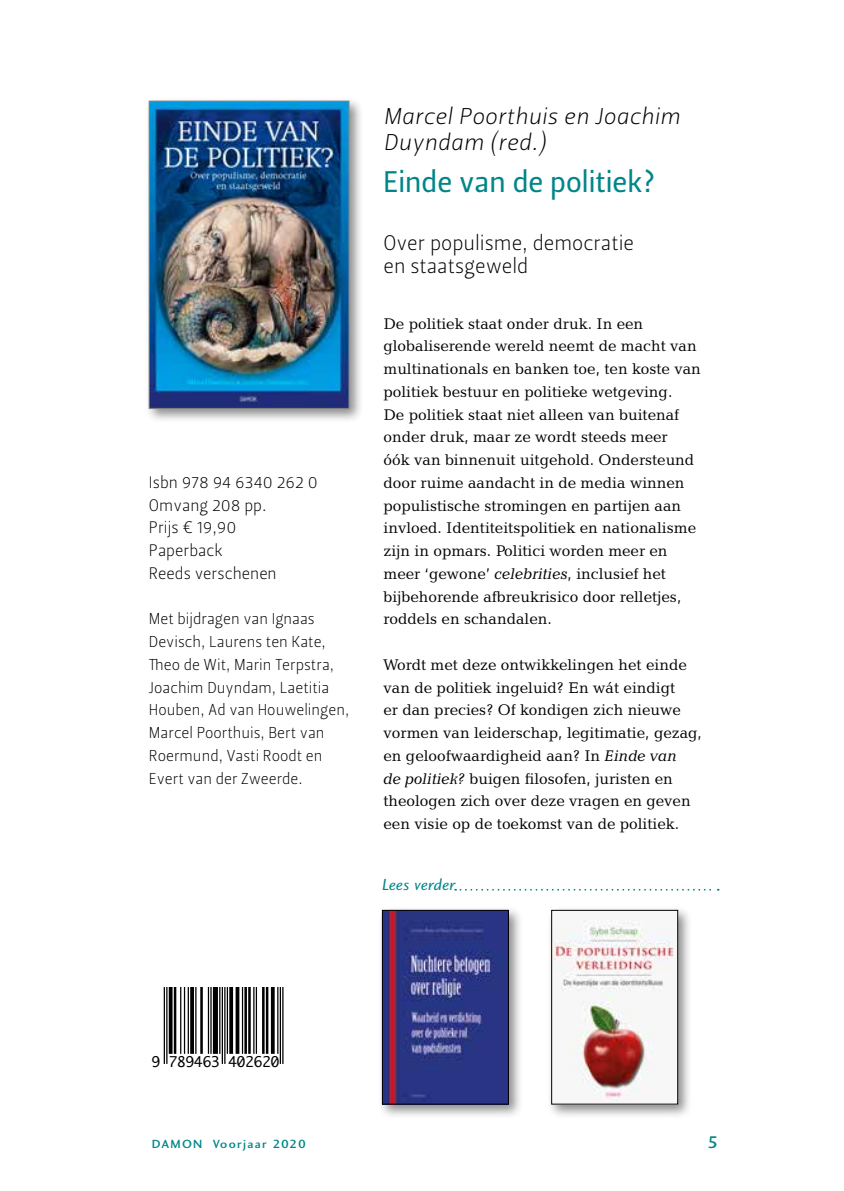
<style>
.page{position:relative;width:844px;height:1191px;background:#fff}
.page>*{position:absolute;margin:0;border:0;box-sizing:border-box;transform-origin:0 0}
.t1{font:29.75px "Leitura Sans Grot 2";color:#008689}
.t2{font:22.75px/26.2px "Leitura Sans Italic 1";letter-spacing:.01em;color:#000;scale:1.05 1}
.t3{font:21px/22.8px "Leitura Sans Grot 1";color:#000}
.t4{font:17.5px "Charlotte Sans Medium Plain";color:#008689;scale:1.05 1}
.t5{font:16.62px/22.8px "Leitura Sans Grot 1";color:#000}
.t6{font:16.62px "Charlotte Sans Book Italic Plain";letter-spacing:.01em;color:#008689;scale:1.05 1}
.t7{font:15.75px/22.8px "Candida BT";color:#000}
.t8{font:15.75px/22.8px "Leitura Sans Grot 1";color:#000}
.t9{font:14.17px "Monaco";color:#000}
.t10{font:12.25px "Charlotte Sans Medium Plain";letter-spacing:.1em;color:#008689;scale:1.05 1}
.s1{font-style:italic}
</style>
<div class="page">
<div style="left:144px;top:96px;width:220px;height:327px;background:#000;opacity:.45"></div>
<img style="left:151px;top:103px;width:196px;height:303px">
<div style="left:149px;top:101px;width:200px;height:307px;border:1px solid #878787"></div>
<svg style="left:163px;top:987px;width:121px;height:77px"></svg>
<hr style="left:164px;top:987px;width:1px;height:77px;background:#000">
<hr style="left:166px;top:987px;width:1px;height:77px;background:#000">
<hr style="left:169px;top:987px;width:1px;height:66px;background:#000">
<hr style="left:170px;top:987px;width:1px;height:66px;background:#000">
<hr style="left:171px;top:987px;width:1px;height:66px;background:#000">
<hr style="left:174px;top:987px;width:1px;height:66px;background:#000">
<hr style="left:175px;top:987px;width:1px;height:66px;background:#000">
<hr style="left:180px;top:987px;width:1px;height:66px;background:#000">
<hr style="left:184px;top:987px;width:1px;height:66px;background:#000">
<hr style="left:188px;top:987px;width:1px;height:66px;background:#000">
<hr style="left:190px;top:987px;width:1px;height:66px;background:#000">
<hr style="left:191px;top:987px;width:2px;height:66px;background:#000">
<hr style="left:193px;top:987px;width:1px;height:66px;background:#000">
<hr style="left:195px;top:987px;width:1px;height:66px;background:#000">
<hr style="left:200px;top:987px;width:1px;height:66px;background:#000">
<hr style="left:201px;top:987px;width:2px;height:66px;background:#000">
<hr style="left:208px;top:987px;width:1px;height:66px;background:#000">
<hr style="left:210px;top:987px;width:1px;height:66px;background:#000">
<hr style="left:213px;top:987px;width:1px;height:66px;background:#000">
<hr style="left:214px;top:987px;width:1px;height:66px;background:#000">
<hr style="left:215px;top:987px;width:2px;height:66px;background:#000">
<hr style="left:217px;top:987px;width:1px;height:66px;background:#000">
<hr style="left:219px;top:987px;width:1px;height:66px;background:#000">
<hr style="left:222px;top:987px;width:1px;height:77px;background:#000">
<hr style="left:224px;top:987px;width:1px;height:77px;background:#000">
<hr style="left:227px;top:987px;width:1px;height:66px;background:#000">
<hr style="left:229px;top:987px;width:1px;height:66px;background:#000">
<hr style="left:230px;top:987px;width:2px;height:66px;background:#000">
<hr style="left:232px;top:987px;width:1px;height:66px;background:#000">
<hr style="left:235px;top:987px;width:2px;height:66px;background:#000">
<hr style="left:237px;top:987px;width:1px;height:66px;background:#000">
<hr style="left:238px;top:987px;width:1px;height:66px;background:#000">
<hr style="left:242px;top:987px;width:1px;height:66px;background:#000">
<hr style="left:244px;top:987px;width:1px;height:66px;background:#000">
<hr style="left:245px;top:987px;width:2px;height:66px;background:#000">
<hr style="left:248px;top:987px;width:1px;height:66px;background:#000">
<hr style="left:249px;top:987px;width:2px;height:66px;background:#000">
<hr style="left:253px;top:987px;width:1px;height:66px;background:#000">
<hr style="left:256px;top:987px;width:1px;height:66px;background:#000">
<hr style="left:262px;top:987px;width:1px;height:66px;background:#000">
<hr style="left:263px;top:987px;width:1px;height:66px;background:#000">
<hr style="left:266px;top:987px;width:1px;height:66px;background:#000">
<hr style="left:267px;top:987px;width:1px;height:66px;background:#000">
<hr style="left:271px;top:987px;width:1px;height:66px;background:#000">
<hr style="left:272px;top:987px;width:1px;height:66px;background:#000">
<hr style="left:273px;top:987px;width:1px;height:66px;background:#000">
<hr style="left:277px;top:987px;width:1px;height:66px;background:#000">
<hr style="left:280px;top:987px;width:1px;height:77px;background:#000">
<hr style="left:282px;top:987px;width:1px;height:77px;background:#000">
<div style="left:547px;top:905px;width:145px;height:213px;background:#000;opacity:.45"></div>
<img style="left:553px;top:912px;width:122px;height:190px">
<div style="left:551px;top:910px;width:126px;height:194px;border:1px solid #000"></div>
<div style="left:378px;top:905px;width:145px;height:213px;background:#000;opacity:.45"></div>
<img style="left:384px;top:912px;width:122px;height:190px">
<div style="left:382px;top:910px;width:126px;height:194px;border:1px solid #000"></div>
<svg style="left:455px;top:889px;width:263px;height:1px"></svg>
<p class="t5" style="left:149px;top:471px;width:170px">Isbn 978 94 6340 262 0<br>Omvang 208 pp.<br>Prijs € 19,90<br>Paperback<br>Reeds verschenen</p>
<p class="t8" style="left:149px;top:608px;width:202px">Met bijdragen van Ignaas<br>Devisch, Laurens ten Kate,<br>Theo de Wit, Marin Terpstra,<br>Joachim Duyndam, Laetitia<br>Houben, Ad van Houwelingen,<br>Marcel Poorthuis, Bert van<br>Roermund, Vasti Roodt en<br>Evert van der Zweerde.</p>
<h2 class="t2" style="left:383px;top:103px;width:284px">Marcel Poorthuis en Joachim<br>Duyndam (red.)</h2>
<h1 class="t1" style="left:383px;top:161px;width:274px">Einde van de politiek?</h1>
<h3 class="t3" style="left:383px;top:231px;width:252px">Over populisme, democratie en staatsgeweld</h3>
<p class="t7" style="left:383px;top:311px;width:319px">De politiek staat onder druk. In een globaliserende wereld neemt de macht van multinationals en banken toe, ten koste van politiek bestuur en politieke wetgeving.<br>De politiek staat niet alleen van buitenaf onder druk, maar ze wordt steeds meer<br>óók van binnenuit uitgehold. Ondersteund door ruime aandacht in de media winnen populistische stromingen en partijen aan invloed. Identiteitspolitiek en nationalisme zijn in opmars. Politici worden meer en meer ‘gewone’ <span class="s1">celebrities</span>, inclusief het bijbehorende afbreukrisico door relletjes, roddels en schandalen.</p>
<p class="t7" style="left:383px;top:652px;width:320px">Wordt met deze ontwikkelingen het einde van de politiek ingeluid? En wát eindigt<br>er dan precies? Of kondigen zich nieuwe vormen van leiderschap, legitimatie, gezag, en geloofwaardigheid aan? In <span class="s1">Einde van<br>de politiek?</span> buigen filosofen, juristen en theologen zich over deze vragen en geven een visie op de toekomst van de politiek.</p>
<p class="t6" style="left:382px;top:875px;width:71px">Lees verder</p>
<p class="t9" style="left:152px;top:1053px;width:129px">9 789463 402620</p>
<p class="t10" style="left:152px;top:1136px;width:148px">DAMON Voorjaar 2020</p>
<p class="t4" style="left:707px;top:1131px;width:12px">5</p>
</div>
